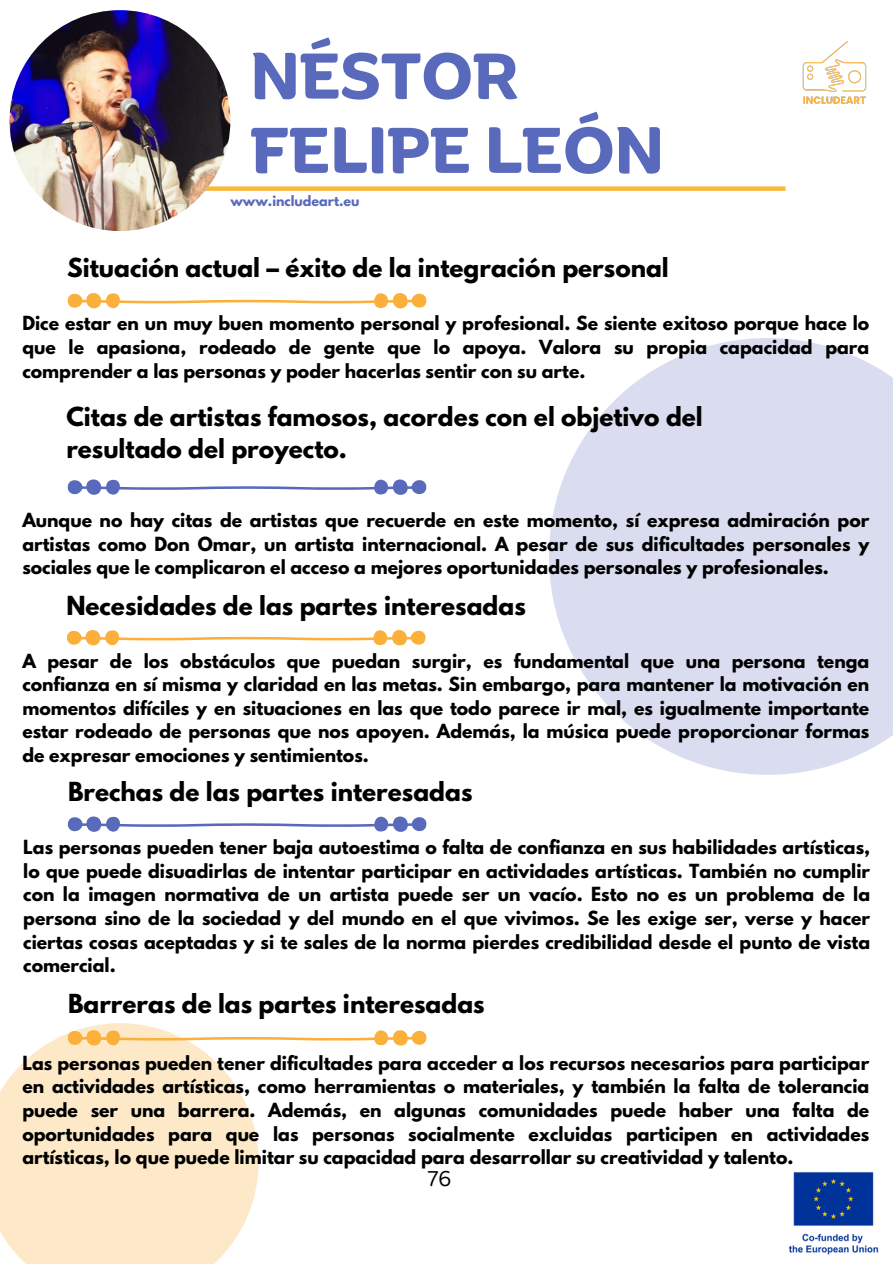
<style>
.page{position:relative;width:893px;height:1264px;background:#fff}
.page>*{position:absolute;margin:0;border:0;box-sizing:border-box;transform-origin:0 0}
.t1{font:700 62.55px/74.2px "Binate Display";color:#596abc}
.t2{font:700 23.25px/31.5px "League Spartan";color:#000}
.t3{font:20.7px "Binate Display";color:#000}
.t4{font:700 17.25px/23.7px "League Spartan";color:#000;text-align:justify}
.t5{font:700 12.75px "League Spartan";color:#596abc}
</style>
<div class="page">
<div style="left:89px;top:186px;width:696px;height:5px;background:#fbb83c"></div>
<svg style="left:549px;top:338px;width:343px;height:436px;fill:#d9ddef"></svg>
<svg style="left:0;top:1023px;width:258px;height:240px;background:#fdebce"></svg>
<img style="left:802px;top:41px;width:65px;height:63px">
<svg style="left:67px;top:479px;width:359px;height:16px"></svg>
<img style="left:9px;top:10px;width:221px;height:221px;border-radius:50%">
<svg style="left:67px;top:630px;width:359px;height:16px"></svg>
<svg style="left:67px;top:293px;width:359px;height:16px"></svg>
<img style="left:788px;top:1172px;width:91px;height:83px">
<svg style="left:67px;top:816px;width:359px;height:16px"></svg>
<svg style="left:67px;top:1028px;width:359px;height:18px"></svg>
<p class="t1" style="left:250px;top:31px;width:415px">NÉSTOR<br>FELIPE LEÓN</p>
<p class="t5" style="left:230px;top:194px;width:131px">www.includeart.eu</p>
<p class="t2" style="left:67px;top:255px;width:603px">Situación actual – éxito de la integración personal</p>
<p class="t4" style="left:22px;top:314px;width:848px">Dice estar en un muy buen momento personal y profesional. Se siente exitoso porque hace lo que le apasiona, rodeado de gente que lo apoya. Valora su propia capacidad para comprender a las personas y poder hacerlas sentir con su arte.</p>
<p class="t2" style="left:66px;top:404px;width:638px">Citas de artistas famosos, acordes con el objetivo del resultado del proyecto.</p>
<p class="t4" style="left:22px;top:510px;width:848px">Aunque no hay citas de artistas que recuerde en este momento, sí expresa admiración por artistas como Don Omar, un artista internacional. A pesar de sus dificultades personales y sociales que le complicaron el acceso a mejores oportunidades personales y profesionales.</p>
<p class="t2" style="left:66px;top:593px;width:461px">Necesidades de las partes interesadas</p>
<p class="t4" style="left:22px;top:651px;width:848px">A pesar de los obstáculos que puedan surgir, es fundamental que una persona tenga confianza en sí misma y claridad en las metas. Sin embargo, para mantener la motivación en momentos difíciles y en situaciones en las que todo parece ir mal, es igualmente importante estar rodeado de personas que nos apoyen. Además, la música puede proporcionar formas de expresar emociones y sentimientos.</p>
<p class="t2" style="left:68px;top:778px;width:406px">Brechas de las partes interesadas</p>
<p class="t4" style="left:23px;top:837px;width:848px">Las personas pueden tener baja autoestima o falta de confianza en sus habilidades artísticas, lo que puede disuadirlas de intentar participar en actividades artísticas. También no cumplir con la imagen normativa de un artista puede ser un vacío. Esto no es un problema de la persona sino de la sociedad y del mundo en el que vivimos. Se les exige ser, verse y hacer ciertas cosas aceptadas y si te sales de la norma pierdes credibilidad desde el punto de vista comercial.</p>
<p class="t2" style="left:68px;top:990px;width:418px">Barreras de las partes interesadas</p>
<p class="t4" style="left:22px;top:1053px;width:848px">Las personas pueden tener dificultades para acceder a los recursos necesarios para participar en actividades artísticas, como herramientas o materiales, y también la falta de tolerancia puede ser una barrera. Además, en algunas comunidades puede haber una falta de oportunidades para que las personas socialmente excluidas participen en actividades artísticas, lo que puede limitar su capacidad para desarrollar su creatividad y talento.</p>
<p class="t3" style="left:427px;top:1158px;width:25px">76</p>
</div>
